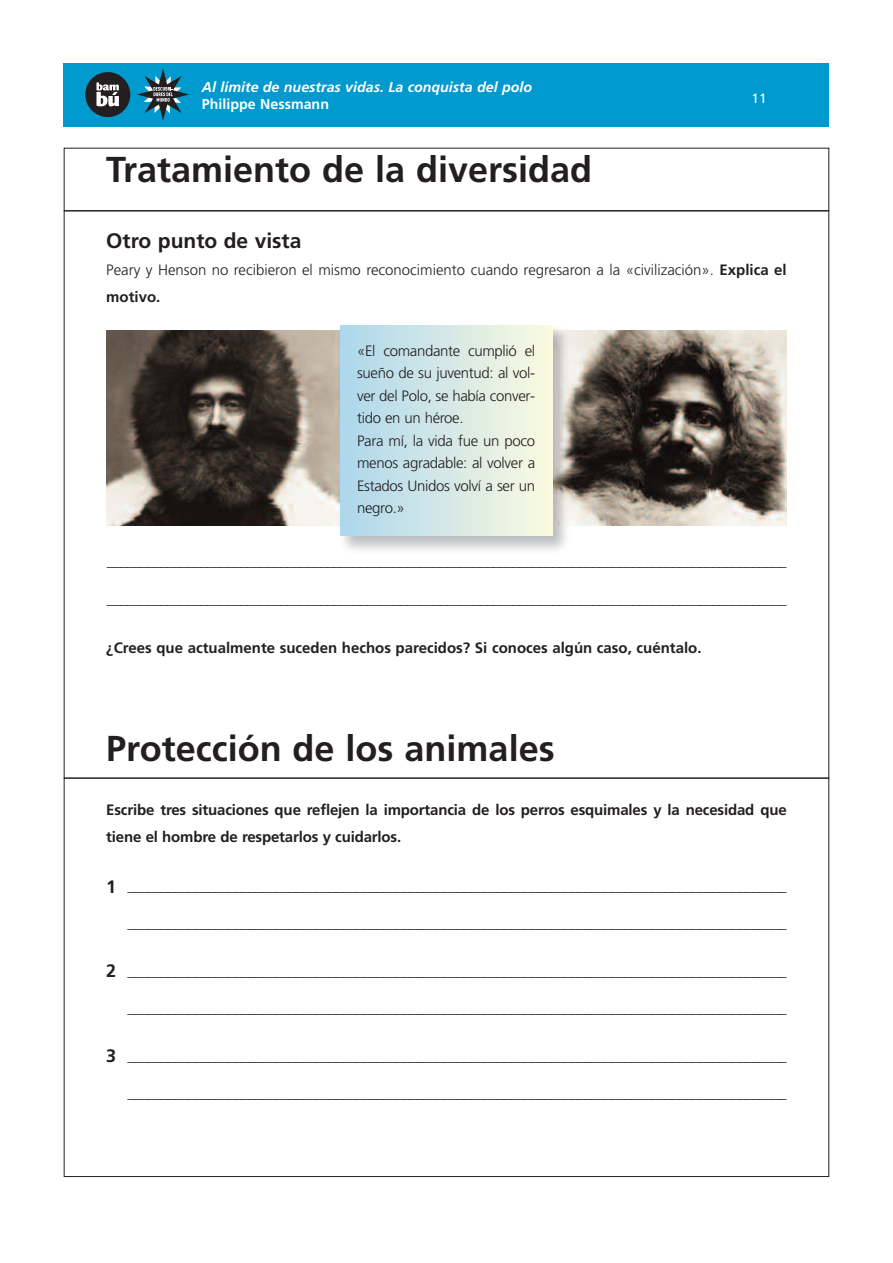
<style>
.page{position:relative;width:893px;height:1263px;background:#fff}
.page>*{position:absolute;margin:0;border:0;box-sizing:border-box;transform-origin:0 0}
.t1{font:700 36px "Frutiger";color:#231f20}
.t2{font:700 21px "Frutiger";color:#231f20}
.t3{font:700 18px "Frutiger";color:#231f20}
.t4{font:300 15px/22.5px "Frutiger";letter-spacing:-.02em;color:#231f20}
.t5{font:700 15px/27px "Frutiger";letter-spacing:-.01em;color:#231f20}
.t6{font:300 15px/27px "Frutiger";color:#231f20}
.t7{font:italic 700 14.25px "Frutiger";color:#fff}
.t8{font:700 14.25px "Frutiger";color:#fff}
.t9{font:13.5px "Frutiger";color:#fff}
.s1{font-weight:700}
</style>
<div class="page">
<img style="left:107px;top:331px;width:229px;height:195px">
<img style="left:574px;top:331px;width:213px;height:195px">
<div style="left:64px;top:64px;width:765px;height:63px;background:#009ace"></div>
<hr style="left:64px;top:210px;width:765px;height:2px;background:#231f20">
<hr style="left:64px;top:777px;width:765px;height:2px;background:#231f20">
<div style="left:85px;top:72px;width:45px;height:45px;background:#231f20;border-radius:50%"></div>
<svg style="left:96px;top:82px;width:23px;height:24px"></svg>
<svg style="left:137px;top:68px;width:52px;height:53px"></svg>
<img style="left:336px;top:331px;width:4px;height:195px">
<img style="left:552px;top:331px;width:22px;height:195px">
<div style="left:340px;top:325px;width:212px;height:210px;background:linear-gradient(to right,#add7ed,#fcfadf)"></div>
<p class="t7" style="left:202px;top:81px;width:332px">Al límite de nuestras vidas. La conquista del polo</p>
<p class="t8" style="left:202px;top:99px;width:129px">Philippe Nessmann</p>
<h1 class="t1" style="left:106px;top:155px;width:487px">Tratamiento de la diversidad</h1>
<p class="t9" style="left:752px;top:92px;width:17px">11</p>
<h2 class="t2" style="left:106px;top:232px;width:197px">Otro punto de vista</h2>
<p class="t6" style="left:106px;top:257px;width:682px">Peary y Henson no recibieron el mismo reconocimiento cuando regresaron a la «civilización». <span class="s1">Explica el motivo.</span></p>
<p class="t4" style="left:357px;top:340px;width:180px">«El comandante cumplió el sueño de su juventud: al vol&shy;ver del Polo, se había conver&shy;tido en un héroe.<br>Para mí, la vida fue un poco menos agradable: al volver a<br>Estados Unidos volví a ser un negro.»</p>
<p class="t4" style="left:107px;top:551px;width:681px">______________________________________________________________________________________________________</p>
<p class="t4" style="left:107px;top:588px;width:681px">______________________________________________________________________________________________________</p>
<p class="t5" style="left:106px;top:635px;width:597px">¿Crees que actualmente suceden hechos parecidos? Si conoces algún caso, cuéntalo.</p>
<h1 class="t1" style="left:106px;top:734px;width:450px">Protección de los animales</h1>
<p class="t5" style="left:106px;top:797px;width:682px">Escribe tres situaciones que reflejen la importancia de los perros esquimales y la necesidad que tiene el hombre de respetarlos y cuidarlos.</p>
<p class="t3" style="left:106px;top:879px;width:12px">1</p>
<p class="t4" style="left:128px;top:875px;width:661px">__________________________________________________________________________________________________</p>
<p class="t4" style="left:128px;top:913px;width:661px">__________________________________________________________________________________________________</p>
<p class="t3" style="left:106px;top:964px;width:12px">2</p>
<p class="t4" style="left:128px;top:960px;width:661px">__________________________________________________________________________________________________</p>
<p class="t4" style="left:128px;top:998px;width:661px">__________________________________________________________________________________________________</p>
<p class="t3" style="left:106px;top:1049px;width:12px">3</p>
<p class="t4" style="left:128px;top:1045px;width:661px">__________________________________________________________________________________________________</p>
<p class="t4" style="left:128px;top:1083px;width:661px">__________________________________________________________________________________________________</p>
</div>
